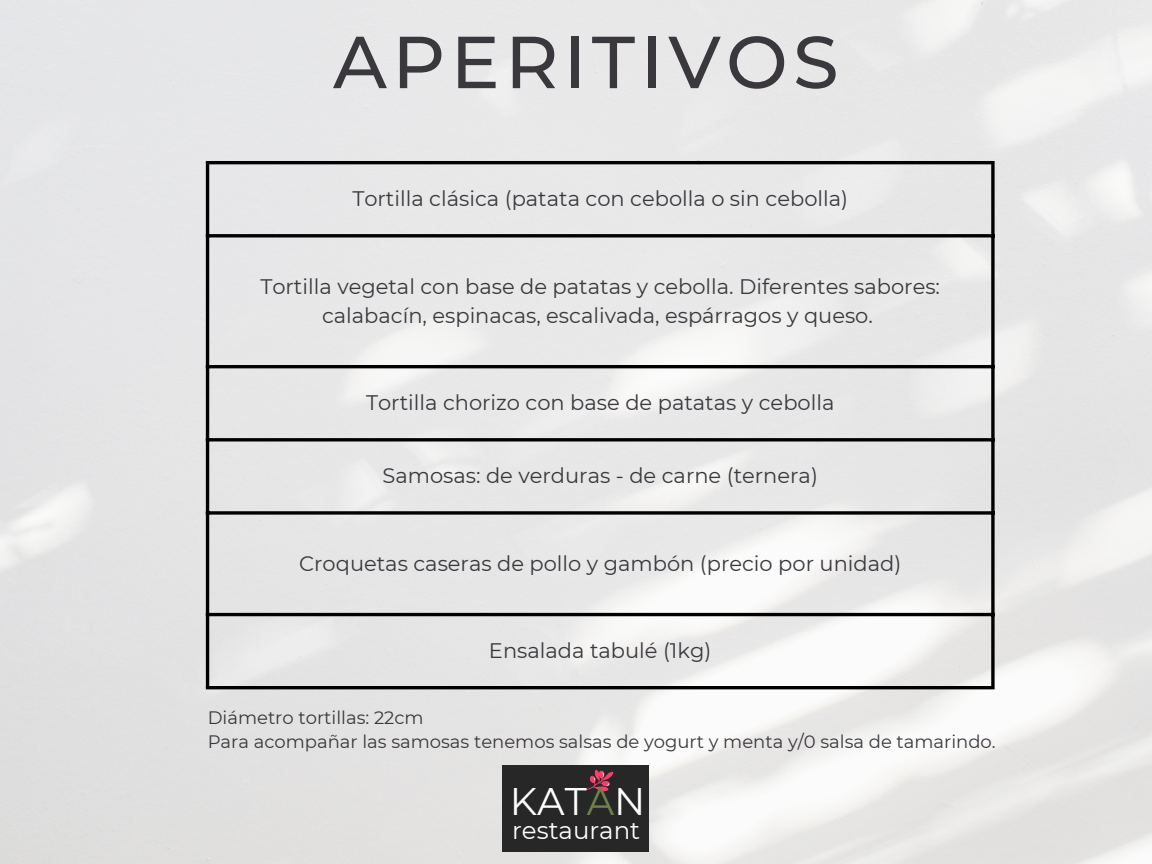
<style>
.page{position:relative;width:1152px;height:864px;background:#fff}
.page>*{position:absolute;margin:0;border:0;box-sizing:border-box;transform-origin:0 0}
.t1{font:500 73.5px "Montserrat";letter-spacing:.07em;color:#3a383d}
.t2{font:38.4px "Montserrat";color:#fff}
.t3{font:24.45px "Montserrat";color:#fff}
.t4{font:21px/29.2px "Montserrat";color:#3a383d;text-align:center}
.t5{font:18px "Montserrat";color:#3a383d}
.s1{color:#6f8249}
</style>
<div class="page">
<img style="left:0;top:0;width:1152px;height:864px">
<hr style="left:206px;top:164px;width:3px;height:522px;background:#000">
<svg style="left:991px;top:164px;width:4px;height:522px;background:#232323"></svg>
<hr style="left:206px;top:161px;width:789px;height:3px;background:#000">
<hr style="left:206px;top:234px;width:789px;height:3px;background:#000">
<hr style="left:206px;top:365px;width:789px;height:3px;background:#000">
<hr style="left:206px;top:438px;width:789px;height:3px;background:#000">
<svg style="left:209px;top:511px;width:786px;height:4px;background:#232323"></svg>
<hr style="left:206px;top:613px;width:789px;height:3px;background:#000">
<hr style="left:206px;top:686px;width:789px;height:3px;background:#000">
<div style="left:503px;top:765px;width:146px;height:87px;background:#272727"></div>
<svg style="left:586px;top:769px;width:28px;height:23px"></svg>
<p class="t1" style="left:333px;top:17px;width:507px">APERITIVOS</p>
<p class="t4" style="left:352px;top:184px;width:497px">Tortilla clásica (patata con cebolla o sin cebolla)</p>
<p class="t4" style="left:260px;top:272px;width:681px">Tortilla vegetal con base de patatas y cebolla. Diferentes sabores: calabacín, espinacas, escalivada, espárragos y queso.</p>
<p class="t4" style="left:366px;top:388px;width:470px">Tortilla chorizo con base de patatas y cebolla</p>
<p class="t4" style="left:383px;top:461px;width:437px">Samosas: de verduras - de carne (ternera)</p>
<p class="t4" style="left:299px;top:549px;width:604px">Croquetas caseras de pollo y gambón (precio por unidad)</p>
<p class="t4" style="left:489px;top:636px;width:224px">Ensalada tabulé (1kg)</p>
<p class="t5" style="left:208px;top:706px;width:217px">Diámetro tortillas: 22cm</p>
<p class="t5" style="left:208px;top:731px;width:790px">Para acompañar las samosas tenemos salsas de yogurt y menta y/0 salsa de tamarindo.</p>
<p class="t2" style="left:510px;top:778px;width:137px">KAT<span class="s1">A</span>N</p>
<p class="t3" style="left:512px;top:815px;width:129px">restaurant</p>
</div>
